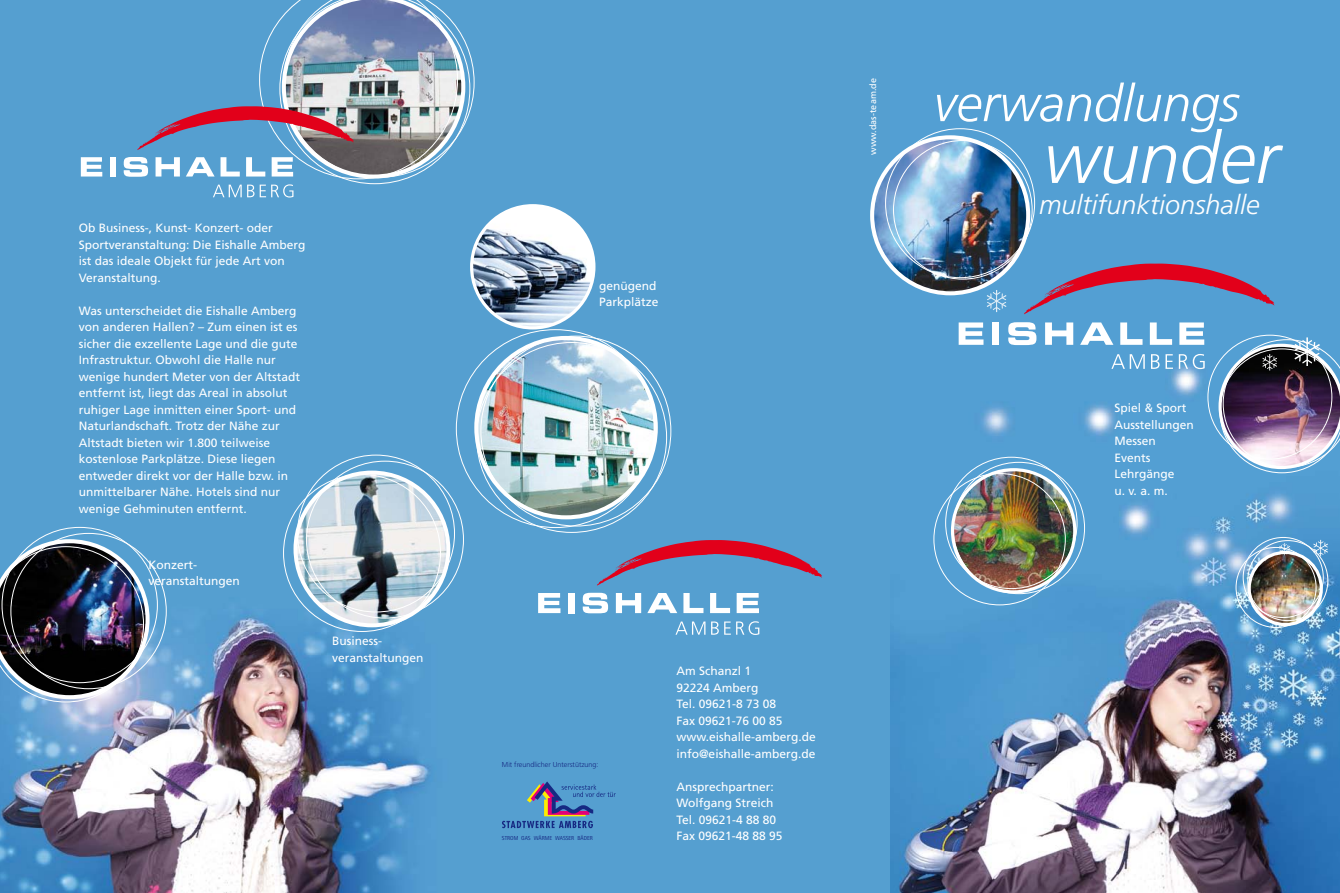
<style>
.page{position:relative;width:1340px;height:893px;background:#fff}
.page>*{position:absolute;margin:0;border:0;box-sizing:border-box;transform-origin:0 0}
.t1{font:italic 300 72px "Frutiger";color:#fff}
.t2{font:italic 300 51.45px "Frutiger";color:#fff}
.t3{font:italic 300 27px "Frutiger";color:#fff}
.t4{font:12px/16.5px "Frutiger";color:#fff}
.t5{font:9px "Frutiger";color:#fff}
.t6{font:300 7.2px "Frutiger";color:#162983}
.t7{font:5.85px "Rotis Sans Serif";color:#162983}
</style>
<div class="page">
<img style="left:0;top:0;width:890px;height:893px">
<img style="left:890px;top:0;width:449px;height:893px">
<img style="left:872px;top:137px;width:156px;height:156px;border-radius:78px">
<div style="left:870px;top:135px;width:160px;height:160px;border:4px solid #fff;border-radius:50%"></div>
<svg style="left:986px;top:290px;width:20px;height:22px"></svg>
<img style="left:1249px;top:552px;width:72px;height:72px;border-radius:36px">
<div style="left:1247px;top:551px;width:75px;height:75px;border:3px solid #fff;border-radius:50%"></div>
<svg style="left:1313px;top:540px;width:14px;height:16px"></svg>
<svg style="left:1279px;top:543px;width:11px;height:12px"></svg>
<img style="left:952px;top:470px;width:122px;height:122px;border-radius:61px">
<div style="left:950px;top:468px;width:126px;height:125px;border:3px solid #fff;border-radius:50%"></div>
<img style="left:1218px;top:337px;width:121px;height:136px">
<svg style="left:1023px;top:264px;width:251px;height:50px;background:#7776a4"></svg>
<svg style="left:958px;top:322px;width:25px;height:23px"></svg>
<div style="left:992px;top:322px;width:7px;height:23px;background:#fff"></div>
<svg style="left:1008px;top:322px;width:28px;height:23px"></svg>
<svg style="left:1045px;top:322px;width:28px;height:23px"></svg>
<svg style="left:1080px;top:322px;width:33px;height:23px"></svg>
<svg style="left:1120px;top:322px;width:22px;height:23px"></svg>
<svg style="left:1149px;top:322px;width:23px;height:23px"></svg>
<svg style="left:1179px;top:322px;width:25px;height:23px"></svg>
<svg style="left:1111px;top:354px;width:33px;height:15px"></svg>
<svg style="left:1150px;top:354px;width:9px;height:15px"></svg>
<svg style="left:1165px;top:354px;width:7px;height:15px"></svg>
<svg style="left:1178px;top:354px;width:26px;height:15px"></svg>
<svg style="left:502px;top:781px;width:113px;height:47px;background:#5887b8"></svg>
<div style="left:1243px;top:537px;width:80px;height:81px;border:1px solid #fff;border-radius:50%"></div>
<div style="left:1247px;top:540px;width:80px;height:81px;border:1px solid #fff;border-radius:50%"></div>
<div style="left:1235px;top:547px;width:81px;height:81px;border:1px solid #fff;border-radius:50%"></div>
<svg style="left:597px;top:540px;width:225px;height:46px;background:#7777a2"></svg>
<svg style="left:538px;top:593px;width:22px;height:20px"></svg>
<div style="left:568px;top:593px;width:6px;height:20px;background:#fff"></div>
<svg style="left:582px;top:593px;width:26px;height:20px"></svg>
<svg style="left:616px;top:593px;width:25px;height:20px"></svg>
<svg style="left:647px;top:593px;width:30px;height:20px"></svg>
<svg style="left:683px;top:593px;width:20px;height:20px"></svg>
<svg style="left:710px;top:593px;width:20px;height:20px"></svg>
<svg style="left:736px;top:593px;width:23px;height:20px"></svg>
<svg style="left:675px;top:621px;width:30px;height:14px"></svg>
<svg style="left:711px;top:621px;width:7px;height:14px"></svg>
<svg style="left:724px;top:621px;width:35px;height:14px"></svg>
<img style="left:476px;top:338px;width:179px;height:179px;border-radius:90px">
<div style="left:474px;top:336px;width:184px;height:183px;border:4px solid #fff;border-radius:50%"></div>
<img style="left:295px;top:473px;width:153px;height:152px;border-radius:76px">
<div style="left:293px;top:471px;width:157px;height:156px;border:4px solid #fff;border-radius:50%"></div>
<img style="left:0;top:539px;width:150px;height:163px">
<svg style="left:81px;top:157px;width:21px;height:20px"></svg>
<div style="left:110px;top:157px;width:6px;height:20px;background:#fff"></div>
<svg style="left:124px;top:0;width:350px;height:198px;background:#789dbe"></svg>
<img style="left:471px;top:206px;width:123px;height:122px;border-radius:61px">
<div style="left:470px;top:204px;width:125px;height:125px;border:3px solid #fff;border-radius:50%"></div>
<p class="t4" style="left:79px;top:220px;width:228px">Ob Business-, Kunst- Konzert- oder<br>Sportveranstaltung: Die Eishalle Amberg ist das ideale Objekt für jede Art von<br>Veranstaltung.</p>
<p class="t4" style="left:79px;top:302px;width:223px">Was unterscheidet die Eishalle Amberg von anderen Hallen? – Zum einen ist es sicher die exzellente Lage und die gute Infrastruktur. Obwohl die Halle nur wenige hundert Meter von der Altstadt entfernt ist, liegt das Areal in absolut ruhiger Lage inmitten einer Sport- und Naturlandschaft. Trotz der Nähe zur Altstadt bieten wir 1.800 teilweise kostenlose Parkplätze. Diese liegen entweder direkt vor der Halle bzw. in unmittelbarer Nähe. Hotels sind nur wenige Gehminuten entfernt.</p>
<p class="t4" style="left:148px;top:556px;width:93px">Konzert&shy;veranstaltungen</p>
<p class="t4" style="left:332px;top:632px;width:93px">Business&shy;veranstaltungen</p>
<p class="t4" style="left:599px;top:277px;width:61px">genügend<br>Parkplätze</p>
<p class="t5" style="left:867px;top:154px;width:78px;rotate:-90deg">www.das-team.de</p>
<h2 class="t2" style="left:933px;top:74px;width:308px">verwandlungs</h2>
<h1 class="t1" style="left:1043px;top:117px;width:238px">wunder</h1>
<h3 class="t3" style="left:1039px;top:189px;width:222px">multifunktionshalle</h3>
<p class="t4" style="left:1114px;top:400px;width:81px">Spiel &amp; Sport<br>Ausstellungen<br>Messen<br>Events<br>Lehrgänge<br>u. v. a. m.</p>
<p class="t6" style="left:502px;top:760px;width:98px">Mit freundlicher Unterstützung:</p>
<p class="t7" style="left:502px;top:835px;width:92px">STROM GAS WÄRME WASSER BÄDER</p>
<p class="t4" style="left:676px;top:663px;width:141px">Am Schanzl 1<br>92224 Amberg<br>Tel. 09621-8 73 08<br>Fax 09621-76 00 85 www.eishalle-amberg.de info@eishalle-amberg.de</p>
<p class="t4" style="left:676px;top:778px;width:108px">Ansprechpartner:<br>Wolfgang Streich<br>Tel. 09621-4 88 80<br>Fax 09621-48 88 95</p>
</div>
